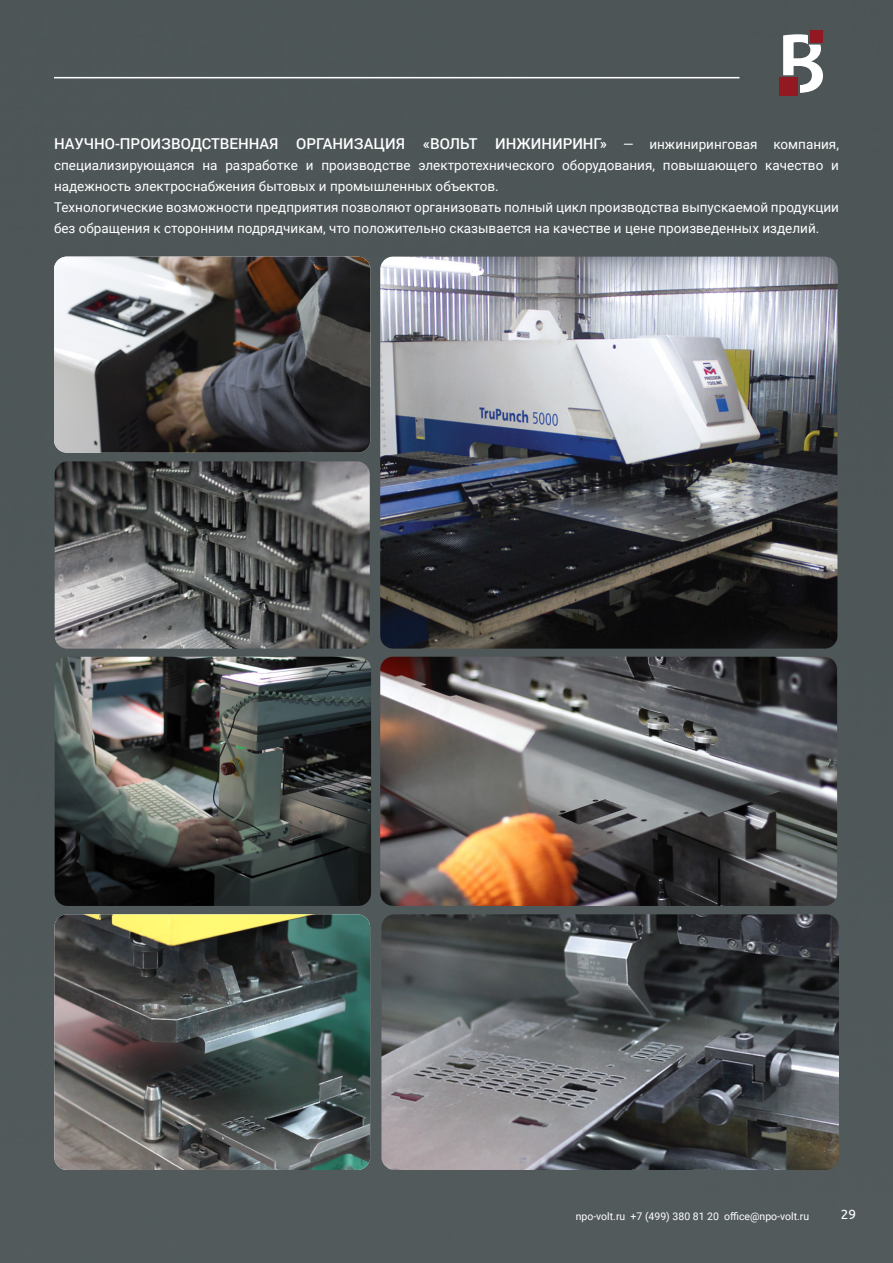
<style>
.page{position:relative;width:893px;height:1263px;background:#4e5658}
.page>*{position:absolute;margin:0;border:0;box-sizing:border-box;transform-origin:0 0}
.t1{font:500 15px "Roboto";color:#fff}
.t2{font:13.5px/21px "Roboto";color:#fff}
.t3{font:13.5px "Ubuntu";color:#fff}
.t4{font:10.5px "Roboto";color:#fff}
.s1{font-weight:400;font-size:13.5px}
</style>
<div class="page">
<svg style="left:783px;top:34px;width:40px;height:59px"></svg>
<div style="left:780px;top:78px;width:18px;height:18px;background:#921921"></div>
<div style="left:810px;top:30px;width:12px;height:12px;background:#921921"></div>
<hr style="left:54px;top:77px;width:685px;height:1px;background:#fff">
<img style="left:55px;top:657px;width:316px;height:249px">
<img style="left:380px;top:257px;width:457px;height:392px">
<img style="left:54px;top:257px;width:316px;height:196px">
<img style="left:55px;top:461px;width:315px;height:188px">
<img style="left:54px;top:914px;width:316px;height:256px">
<img style="left:380px;top:657px;width:457px;height:249px">
<img style="left:381px;top:914px;width:458px;height:256px">
<p class="t1" style="left:54px;top:133px;width:786px">НАУЧНО-ПРОИЗВОДСТВЕННАЯ ОРГАНИЗАЦИЯ «ВОЛЬТ ИНЖИНИРИНГ» <span class="s1">— инжиниринговая компания,</span></p>
<p class="t2" style="left:54px;top:154px;width:786px">специализирующаяся на разработке и производстве электротехнического оборудования, повышающего качество и надежность электроснабжения бытовых и промышленных объектов.</p>
<p class="t2" style="left:54px;top:196px;width:786px">Технологические возможности предприятия позволяют организовать полный цикл производства выпускаемой продукции без обращения к сторонним подрядчикам, что положительно сказывается на качестве и цене произведенных изделий.</p>
<p class="t4" style="left:576px;top:1208px;width:235px">npo-volt.ru +7 (499) 380 81 20 office@npo-volt.ru</p>
<p class="t3" style="left:841px;top:1206px;width:17px">29</p>
</div>
